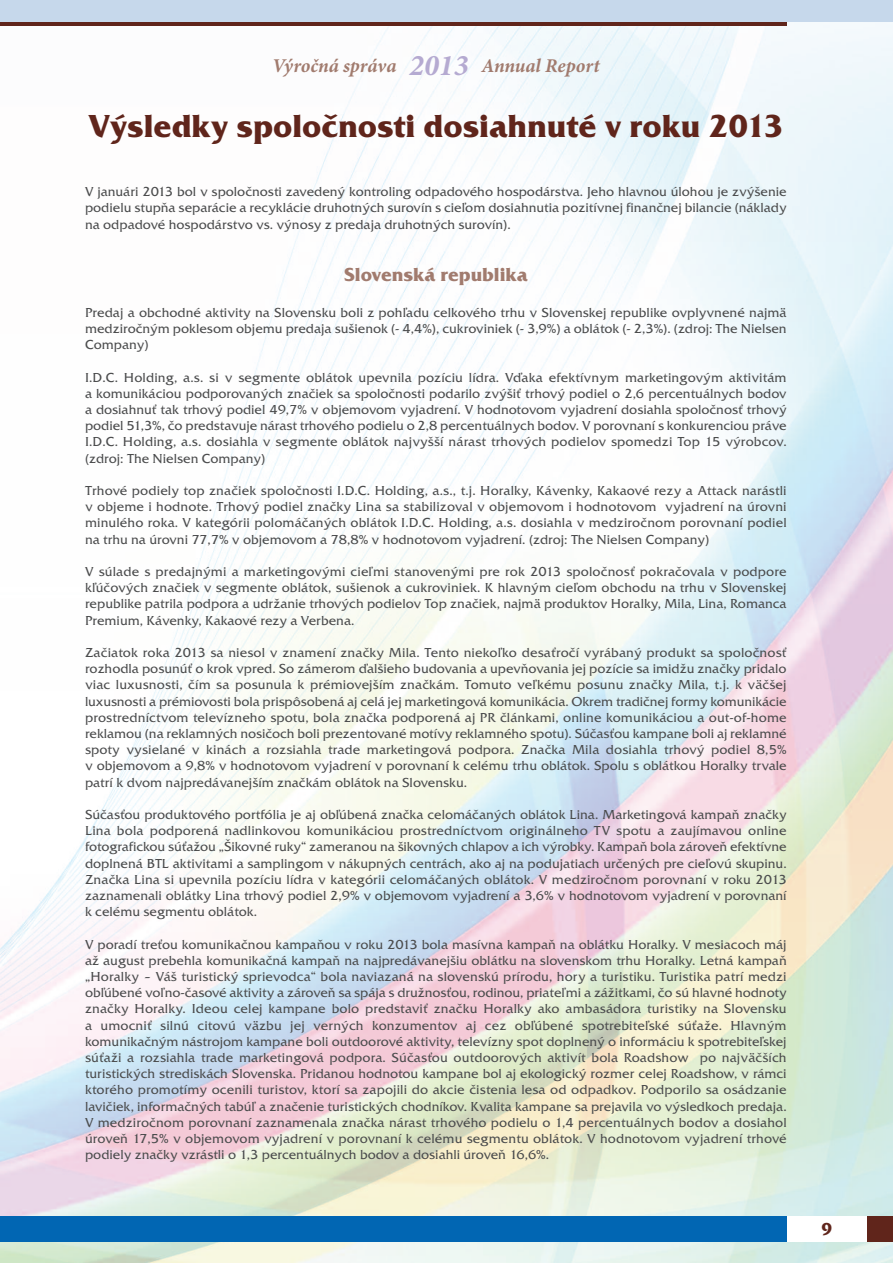
<style>
.page{position:relative;width:893px;height:1263px;background:#fff}
.page>*{position:absolute;margin:0;border:0;box-sizing:border-box;transform-origin:0 0}
.t1{font:700 33px "Friz Quadrata Itc TCE";color:#60251b}
.t2{font:italic 700 19.5px "Minion Pro";letter-spacing:-.005em;color:#a17b6e}
.t3{font:700 19.5px "Friz Quadrata Itc TCE";color:#a17b6e}
.t4{font:700 18px "Friz Quadrata Itc TCE";color:#60251b}
.t5{font:13.5px/16.2px "Friz Quadrata Itc TCE";color:#4b4c4d;text-align:justify}
.s1{font-size:30px;color:#b5aad1}
</style>
<div class="page">
<img style="left:0;top:21px;width:893px;height:1242px">
<div style="left:733px;top:1216px;width:160px;height:26px;background:#60251b"></div>
<div style="left:690px;top:1216px;width:177px;height:26px;background:#fff"></div>
<div style="left:0;top:1216px;width:787px;height:26px;background:#0166b3"></div>
<div style="left:0;top:0;width:787px;height:26px;background:linear-gradient(to right,#60251b,#60251b)"></div>
<div style="left:0;top:0;width:893px;height:21px;background:#c6d8eb"></div>
<h2 class="t2" style="left:272px;top:59px;width:329px">Výročná správa <span class="s1">2013</span> Annual Report</h2>
<h1 class="t1" style="left:88px;top:106px;width:696px">Výsledky spoločnosti dosiahnuté v roku 2013</h1>
<p class="t5" style="left:85px;top:183px;width:703px">V januári 2013 bol v spoločnosti zavedený kontroling odpadového hospodárstva. Jeho hlavnou úlohou je zvýšenie podielu stupňa separácie a recyklácie druhotných surovín s cieľom dosiahnutia pozitívnej finančnej bilancie (náklady na odpadové hospodárstvo vs. výnosy z predaja druhotných surovín).</p>
<h2 class="t3" style="left:344px;top:263px;width:185px">Slovenská republika</h2>
<p class="t5" style="left:85px;top:304px;width:703px">Predaj a obchodné aktivity na Slovensku boli z pohľadu celkového trhu v Slovenskej republike ovplyvnené najmä medziročným poklesom objemu predaja sušienok (- 4,4%), cukroviniek (- 3,9%) a oblátok (- 2,3%). (zdroj: The Nielsen Company)</p>
<p class="t5" style="left:85px;top:369px;width:703px">I.D.C. Holding, a.s. si v segmente oblátok upevnila pozíciu lídra. Vďaka efektívnym marketingovým aktivitám a komunikáciou podporovaných značiek sa spoločnosti podarilo zvýšiť trhový podiel o 2,6 percentuálnych bodov a dosiahnuť tak trhový podiel 49,7% v objemovom vyjadrení. V hodnotovom vyjadrení dosiahla spoločnosť trhový podiel 51,3%, čo predstavuje nárast trhového podielu o 2,8 percentuálnych bodov. V porovnaní s konkurenciou práve I.D.C. Holding, a.s. dosiahla v segmente oblátok najvyšší nárast trhových podielov spomedzi Top 15 výrobcov. (zdroj: The Nielsen Company)</p>
<p class="t5" style="left:85px;top:482px;width:703px">Trhové podiely top značiek spoločnosti I.D.C. Holding, a.s., t.j. Horalky, Kávenky, Kakaové rezy a Attack narástli v objeme i hodnote. Trhový podiel značky Lina sa stabilizoval v objemovom i hodnotovom vyjadrení na úrovni minulého roka. V kategórii polomáčaných oblátok I.D.C. Holding, a.s. dosiahla v medziročnom porovnaní podiel na trhu na úrovni 77,7% v objemovom a 78,8% v hodnotovom vyjadrení. (zdroj: The Nielsen Company)</p>
<p class="t5" style="left:85px;top:563px;width:703px">V súlade s predajnými a marketingovými cieľmi stanovenými pre rok 2013 spoločnosť pokračovala v podpore kľúčových značiek v segmente oblátok, sušienok a cukroviniek. K hlavným cieľom obchodu na trhu v Slovenskej republike patrila podpora a udržanie trhových podielov Top značiek, najmä produktov Horalky, Mila, Lina, Romanca Premium, Kávenky, Kakaové rezy a Verbena.</p>
<p class="t5" style="left:85px;top:644px;width:703px">Začiatok roka 2013 sa niesol v znamení značky Mila. Tento niekoľko desaťročí vyrábaný produkt sa spoločnosť rozhodla posunúť o krok vpred. So zámerom ďalšieho budovania a upevňovania jej pozície sa imidžu značky pridalo viac luxusnosti, čím sa posunula k prémiovejším značkám. Tomuto veľkému posunu značky Mila, t.j. k väčšej luxusnosti a prémiovosti bola prispôsobená aj celá jej marketingová komunikácia. Okrem tradičnej formy komunikácie prostredníctvom televízneho spotu, bola značka podporená aj PR článkami, online komunikáciou a out-of-home reklamou (na reklamných nosičoch boli prezentované motívy reklamného spotu). Súčasťou kampane boli aj reklamné spoty vysielané v kinách a rozsiahla trade marketingová podpora. Značka Mila dosiahla trhový podiel 8,5% v objemovom a 9,8% v hodnotovom vyjadrení v porovnaní k celému trhu oblátok. Spolu s oblátkou Horalky trvale patrí k dvom najpredávanejším značkám oblátok na Slovensku.</p>
<p class="t5" style="left:85px;top:806px;width:703px">Súčasťou produktového portfólia je aj obľúbená značka celomáčaných oblátok Lina. Marketingová kampaň značky Lina bola podporená nadlinkovou komunikáciou prostredníctvom originálneho TV spotu a zaujímavou online fotografickou súťažou „Šikovné ruky“ zameranou na šikovných chlapov a ich výrobky. Kampaň bola zároveň efektívne doplnená BTL aktivitami a samplingom v nákupných centrách, ako aj na podujatiach určených pre cieľovú skupinu.<br>Značka Lina si upevnila pozíciu lídra v kategórii celomáčaných oblátok. V medziročnom porovnaní v roku 2013 zaznamenali oblátky Lina trhový podiel 2,9% v objemovom vyjadrení a 3,6% v hodnotovom vyjadrení v porovnaní k celému segmentu oblátok.</p>
<p class="t5" style="left:85px;top:936px;width:703px">V poradí treťou komunikačnou kampaňou v roku 2013 bola masívna kampaň na oblátku Horalky. V mesiacoch máj až august prebehla komunikačná kampaň na najpredávanejšiu oblátku na slovenskom trhu Horalky. Letná kampaň „Horalky – Váš turistický sprievodca“ bola naviazaná na slovenskú prírodu, hory a turistiku. Turistika patrí medzi obľúbené voľno-časové aktivity a zároveň sa spája s družnosťou, rodinou, priateľmi a zážitkami, čo sú hlavné hodnoty značky Horalky. Ideou celej kampane bolo predstaviť značku Horalky ako ambasádora turistiky na Slovensku a umocniť silnú citovú väzbu jej verných konzumentov aj cez obľúbené spotrebiteľské súťaže. Hlavným komunikačným nástrojom kampane boli outdoorové aktivity, televízny spot doplnený o informáciu k spotrebiteľskej súťaži a rozsiahla trade marketingová podpora. Súčasťou outdoorových aktivít bola Roadshow po najväčších turistických strediskách Slovenska. Pridanou hodnotou kampane bol aj ekologický rozmer celej Roadshow, v rámci ktorého promotímy ocenili turistov, ktorí sa zapojili do akcie čistenia lesa od odpadkov. Podporilo sa osádzanie lavičiek, informačných tabúľ a značenie turistických chodníkov. Kvalita kampane sa prejavila vo výsledkoch predaja.<br>V medziročnom porovnaní zaznamenala značka nárast trhového podielu o 1,4 percentuálnych bodov a dosiahol úroveň 17,5% v objemovom vyjadrení v porovnaní k celému segmentu oblátok. V hodnotovom vyjadrení trhové podiely značky vzrástli o 1,3 percentuálnych bodov a dosiahli úroveň 16,6%.</p>
<h3 class="t4" style="left:821px;top:1218px;width:12px">9</h3>
</div>
